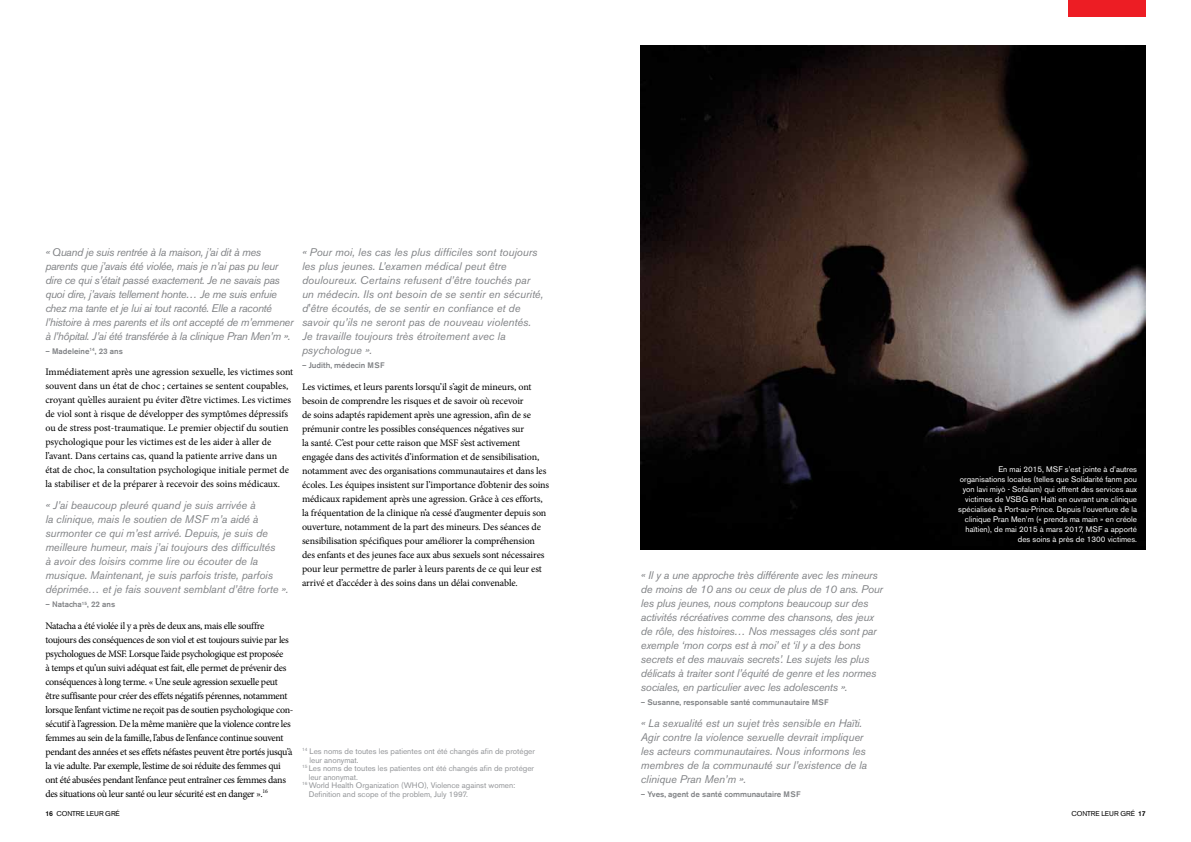
<style>
.page{position:relative;width:1191px;height:842px;background:#fff}
.page>*{position:absolute;margin:0;border:0;box-sizing:border-box;transform-origin:0 0}
.t1{font:italic 11px/14px "Akzidenz Grotesk BE";letter-spacing:-.01em;color:#808285}
.t2{font:italic 11px/14px "Akzidenz Grotesk BE";letter-spacing:-.03em;color:#808285}
.t3{font:10px/14px "Minion Pro";letter-spacing:-.015em;color:#000}
.t4{font:8px/10px "Akzidenz Grotesk BE";color:#fff;text-align:right}
.t5{font:8px "Akzidenz Grotesk BE";color:#939598}
.t6{font:500 8px "Akzidenz Grotesk BE";color:#808285}
.t7{font:7px "Akzidenz Grotesk BE";letter-spacing:-.005em;color:#000}
.s1{font-weight:500}
</style>
<div class="page">
<img style="left:641px;top:45px;width:504px;height:505px">
<div style="left:1068px;top:0;width:77px;height:17px;background:#ed1d24"></div>
<p class="t2" style="left:45px;top:245px;width:250px">« Quand je suis rentrée à la maison, j’ai dit à mes parents que j’avais été violée, mais je n’ai pas pu leur dire ce qui s’était passé exactement. Je ne savais pas quoi dire, j’avais tellement honte… Je me suis enfuie chez ma tante et je lui ai tout raconté. Elle a raconté l’histoire à mes parents et ils ont accepté de m’emmener à l’hôpital. J’ai été transférée à la clinique Pran Men’m ».</p>
<p class="t6" style="left:45px;top:346px;width:79px">– Madeleine<sup>14</sup>, 23 ans</p>
<p class="t3" style="left:45px;top:365px;width:249px">Immédiatement après une agression sexuelle, les victimes sont souvent dans un état de choc ; certaines se sentent coupables, croyant qu’elles auraient pu éviter d’être victimes. Les victimes de viol sont à risque de développer des symptômes dépressifs ou de stress post-traumatique. Le premier objectif du soutien psychologique pour les victimes est de les aider à aller de l’avant. Dans certains cas, quand la patiente arrive dans un état de choc, la consultation psychologique initiale permet de la stabiliser et de la préparer à recevoir des soins médicaux.</p>
<p class="t1" style="left:45px;top:499px;width:244px">« J’ai beaucoup pleuré quand je suis arrivée à<br>la clinique, mais le soutien de MSF m’a aidé à surmonter ce qui m’est arrivé. Depuis, je suis de meilleure humeur, mais j’ai toujours des difficultés<br>à avoir des loisirs comme lire ou écouter de la musique. Maintenant, je suis parfois triste, parfois déprimée… et je fais souvent semblant d’être forte ».</p>
<p class="t6" style="left:45px;top:600px;width:71px">– Natacha<sup>15</sup>, 22 ans</p>
<p class="t3" style="left:45px;top:618px;width:250px">Natacha a été violée il y a près de deux ans, mais elle souffre toujours des conséquences de son viol et est toujours suivie par les psychologues de MSF. Lorsque l’aide psychologique est proposée<br>à temps et qu’un suivi adéquat est fait, elle permet de prévenir des conséquences à long terme. « Une seule agression sexuelle peut être suffisante pour créer des effets négatifs pérennes, notamment lorsque l’enfant victime ne reçoit pas de soutien psychologique con&shy;sécutif à l’agression. De la même manière que la violence contre les femmes au sein de la famille, l’abus de l’enfance continue souvent pendant des années et ses effets néfastes peuvent être portés jusqu’à la vie adulte. Par exemple, l’estime de soi réduite des femmes qui ont été abusées pendant l’enfance peut entraîner ces femmes dans des situations où leur santé ou leur sécurité est en danger ».<sup>16</sup></p>
<p class="t1" style="left:302px;top:245px;width:243px">« Pour moi, les cas les plus difficiles sont toujours les plus jeunes. L’examen médical peut être douloureux. Certains refusent d’être touchés par un médecin. Ils ont besoin de se sentir en sécurité, d'être écoutés, de se sentir en confiance et de savoir qu’ils ne seront pas de nouveau violentés.<br>Je travaille toujours très étroitement avec la psychologue ».</p>
<p class="t6" style="left:302px;top:360px;width:84px">– Judith, médecin MSF</p>
<p class="t3" style="left:302px;top:380px;width:249px">Les victimes, et leurs parents lorsqu’il s’agit de mineurs, ont besoin de comprendre les risques et de savoir où recevoir<br>de soins adaptés rapidement après une agression, afin de se prémunir contre les possibles conséquences négatives sur<br>la santé. C’est pour cette raison que MSF s’est activement engagée dans des activités d’information et de sensibilisation, notamment avec des organisations communautaires et dans les écoles. Les équipes insistent sur l’importance d’obtenir des soins médicaux rapidement après une agression. Grâce à ces efforts, la fréquentation de la clinique n’a cessé d’augmenter depuis son ouverture, notamment de la part des mineurs. Des séances de sensibilisation spécifiques pour améliorer la compréhension des enfants et des jeunes face aux abus sexuels sont nécessaires pour leur permettre de parler à leurs parents de ce qui leur est arrivé et d’accéder à des soins dans un délai convenable.</p>
<p class="t5" style="left:302px;top:746px;width:234px"><sup>14</sup> Les noms de toutes les patientes ont été changés afin de protéger</p>
<p class="t5" style="left:309px;top:755px;width:51px">leur anonymat.</p>
<p class="t5" style="left:302px;top:763px;width:233px"><sup>15</sup> Les noms de toutes les patientes ont été changés afin de protéger</p>
<p class="t5" style="left:309px;top:772px;width:51px">leur anonymat.</p>
<p class="t5" style="left:302px;top:780px;width:215px"><sup>16</sup> World Health Organization (WHO), Violence against women:</p>
<p class="t5" style="left:309px;top:789px;width:161px">Definition and scope of the problem, July 1997.</p>
<p class="t1" style="left:641px;top:568px;width:244px">« Il y a une approche très différente avec les mineurs de moins de 10 ans ou ceux de plus de 10 ans. Pour les plus jeunes, nous comptons beaucoup sur des activités récréatives comme des chansons, des jeux de rôle, des histoires… Nos messages clés sont par exemple ‘mon corps est à moi’ et ‘il y a des bons secrets et des mauvais secrets’. Les sujets les plus délicats à traiter sont l’équité de genre et les normes sociales, en particulier avec les adolescents ».</p>
<p class="t6" style="left:641px;top:697px;width:189px">– Susanne, responsable santé communautaire MSF</p>
<p class="t1" style="left:641px;top:716px;width:228px">« La sexualité est un sujet très sensible en Haïti.<br>Agir contre la violence sexuelle devrait impliquer les acteurs communautaires. Nous informons les membres de la communauté sur l’existence de la clinique Pran Men’m ».</p>
<p class="t6" style="left:641px;top:789px;width:161px">– Yves, agent de santé communautaire MSF</p>
<p class="t4" style="left:958px;top:464px;width:180px">En mai 2015, MSF s’est jointe à d’autres organisations locales (telles que Solidarité fanm pou yon lavi miyò - Sofalam) qui offrent des services aux victimes de VSBG en Haïti en ouvrant une clinique spécialisée à Port-au-Prince. Depuis l’ouverture de la clinique Pran Men’m (« prends ma main » en créole haïtien), de mai 2015 à mars 2017, MSF a apporté des soins à près de 1300 victimes.</p>
<p class="t7" style="left:45px;top:809px;width:76px"><span class="s1">16</span> CONTRE LEUR GRÉ</p>
<p class="t7" style="left:1071px;top:809px;width:76px">CONTRE LEUR GRÉ <span class="s1">17</span></p>
</div>
